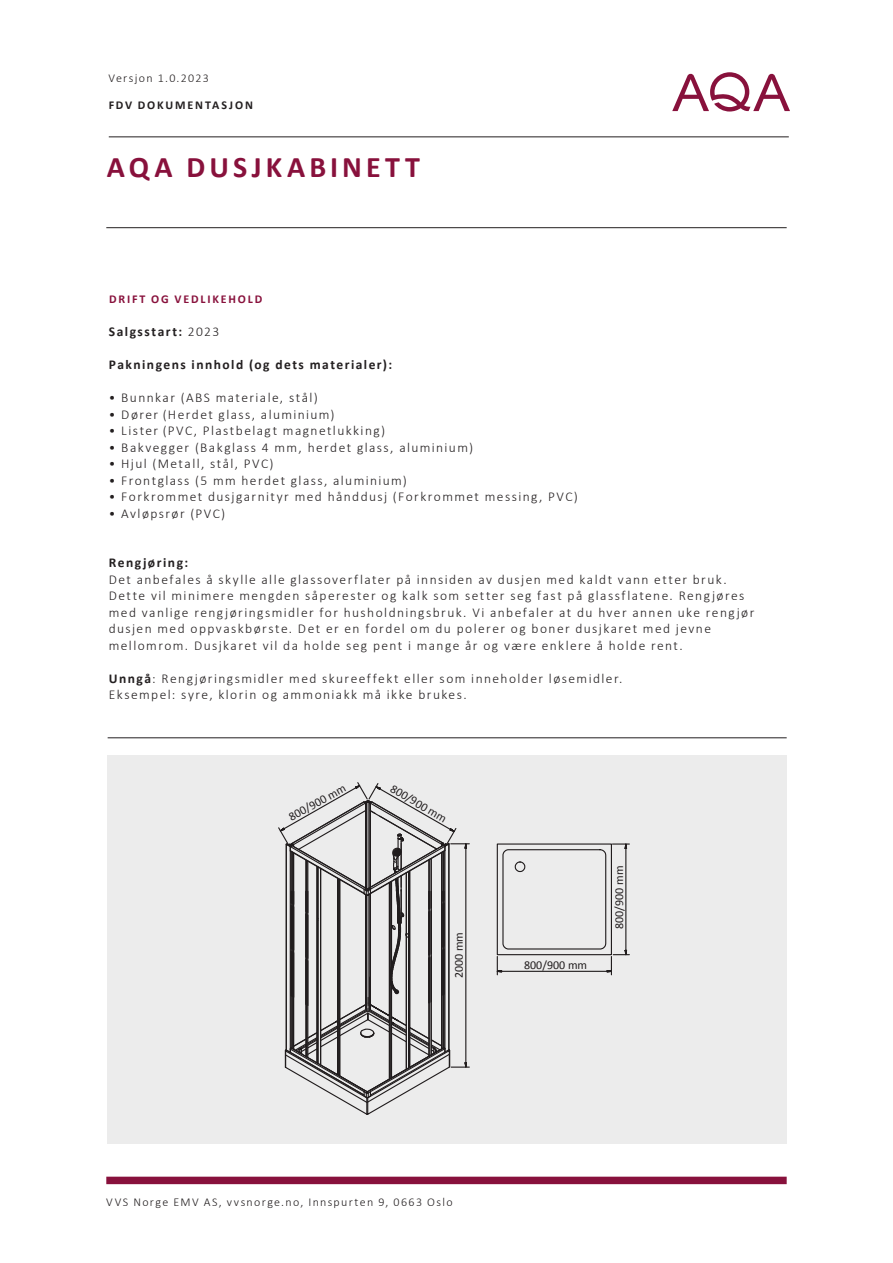
<style>
.page{position:relative;width:893px;height:1263px;background:#fff}
.page>*{position:absolute;margin:0;border:0;box-sizing:border-box;transform-origin:0 0}
.t1{font:700 30px "Calibri";letter-spacing:.135em;color:#88113c}
.t2{font:300 13.5px/16.5px "Calibri";letter-spacing:.105em;color:#231f20}
.t3{font:700 13.5px "Calibri";letter-spacing:.11em;color:#231f20}
.t4{font:300 12px "Calibri";letter-spacing:.11em;color:#231f20}
.t5{font:12px "Calibri";color:#231f20}
.t6{font:700 12px "Calibri";letter-spacing:.155em;color:#88113c}
.t7{font:700 12px "Calibri";letter-spacing:.155em;color:#231f20}
.s1{font-weight:300}
.s2{font-weight:700}
</style>
<div class="page">
<hr style="left:109px;top:136px;width:680px;height:1px;background:#231f20">
<svg style="left:672px;top:72px;width:118px;height:40px"></svg>
<hr style="left:106px;top:227px;width:681px;height:1px;background:#231f20">
<div style="left:106px;top:1177px;width:681px;height:7px;background:#88113c"></div>
<hr style="left:108px;top:737px;width:679px;height:1px;background:#231f20">
<div style="left:108px;top:755px;width:679px;height:389px;background:#ececec"></div>
<svg style="left:496px;top:843px;width:133px;height:132px"></svg>
<svg style="left:278px;top:782px;width:191px;height:333px"></svg>
<p class="t4" style="left:108px;top:70px;width:102px">Versjon 1.0.2023</p>
<p class="t7" style="left:109px;top:96px;width:146px">FDV DOKUMENTASJON</p>
<h1 class="t1" style="left:107px;top:146px;width:315px">AQA DUSJKABINETT</h1>
<p class="t6" style="left:109px;top:291px;width:155px">DRIFT OG VEDLIKEHOLD</p>
<p class="t3" style="left:109px;top:322px;width:112px">Salgsstart: <span class="s1">2023</span></p>
<p class="t3" style="left:109px;top:355px;width:285px">Pakningens innhold (og dets materialer):</p>
<p class="t2" style="left:109px;top:389px;width:211px">• Bunnkar (ABS materiale, stål)</p>
<p class="t2" style="left:109px;top:406px;width:227px">• Dører (Herdet glass, aluminium)</p>
<p class="t2" style="left:109px;top:422px;width:278px">• Lister (PVC, Plastbelagt magnetlukking)</p>
<p class="t2" style="left:109px;top:439px;width:366px">• Bakvegger (Bakglass 4 mm, herdet glass, aluminium)</p>
<p class="t2" style="left:109px;top:455px;width:166px">• Hjul (Metall, stål, PVC)</p>
<p class="t2" style="left:109px;top:472px;width:300px">• Frontglass (5 mm herdet glass, aluminium)</p>
<p class="t2" style="left:109px;top:488px;width:471px">• Forkrommet dusjgarnityr med hånddusj (Forkrommet messing, PVC)</p>
<p class="t2" style="left:109px;top:505px;width:118px">• Avløpsrør (PVC)</p>
<p class="t3" style="left:109px;top:553px;width:81px">Rengjøring:</p>
<p class="t2" style="left:109px;top:571px;width:647px">Det anbefales å skylle alle glassoverflater på innsiden av dusjen med kaldt vann etter bruk.<br>Dette vil minimere mengden såperester og kalk som setter seg fast på glassflatene. Rengjøres med vanlige rengjøringsmidler for husholdningsbruk. Vi anbefaler at du hver annen uke rengjør dusjen med oppvaskbørste. Det er en fordel om du polerer og boner dusjkaret med jevne mellomrom. Dusjkaret vil da holde seg pent i mange år og være enklere å holde rent.</p>
<p class="t2" style="left:109px;top:670px;width:515px"><span class="s2">Unngå</span>: Rengjøringsmidler med skureeffekt eller som inneholder løsemidler.<br>Eksempel: syre, klorin og ammoniakk må ikke brukes.</p>
<p class="t5" style="left:286px;top:810px;width:65px;rotate:-29deg">800/900 mm</p>
<p class="t5" style="left:396px;top:780px;width:65px;rotate:31deg">800/900 mm</p>
<p class="t5" style="left:450px;top:978px;width:48px;rotate:-90deg">2000 mm</p>
<p class="t5" style="left:524px;top:957px;width:65px">800/900 mm</p>
<p class="t5" style="left:611px;top:929px;width:65px;rotate:-90deg">800/900 mm</p>
<p class="t4" style="left:106px;top:1194px;width:348px">VVS Norge EMV AS, vvsnorge.no, Innspurten 9, 0663 Oslo</p>
</div>
